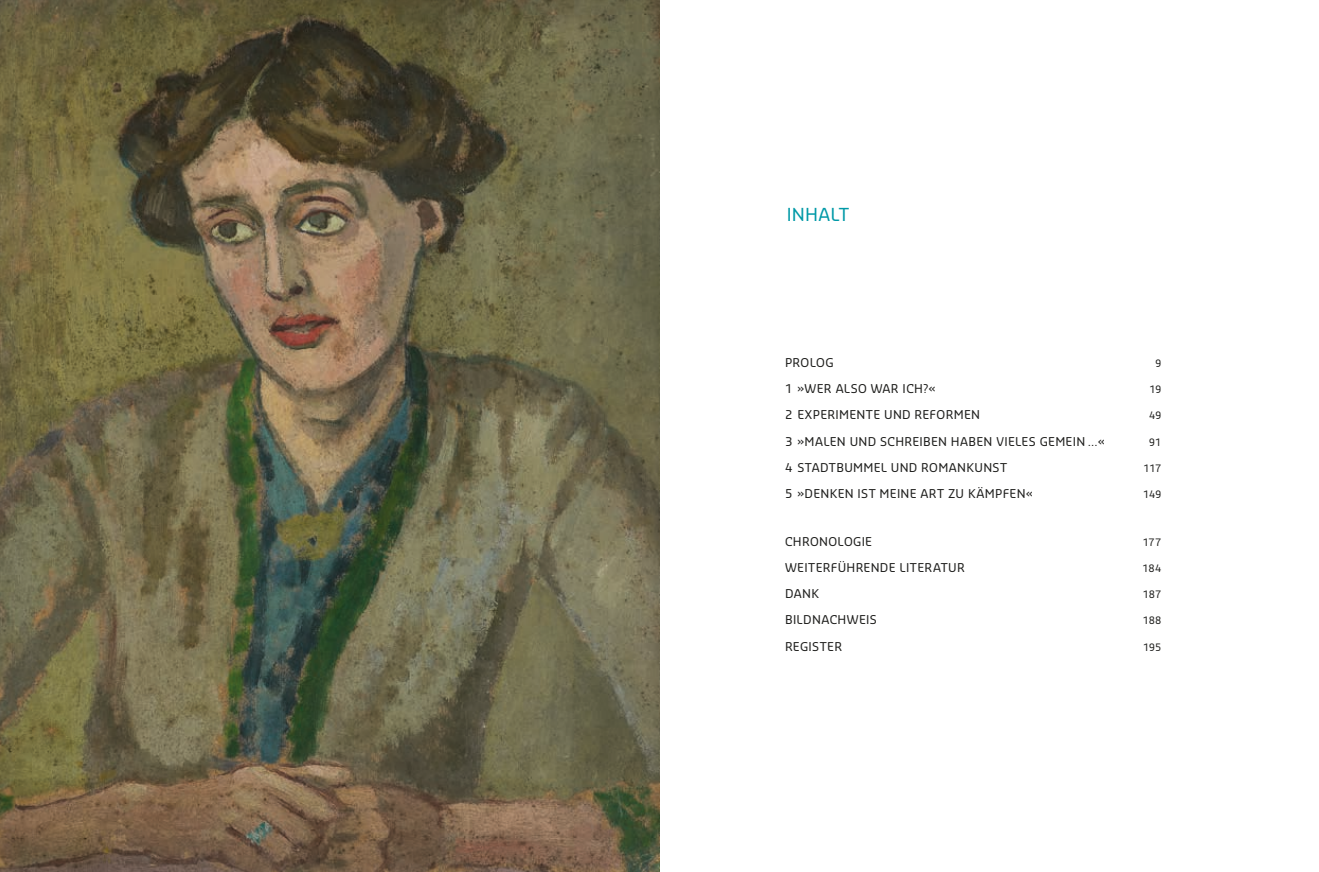
<style>
.page{position:relative;width:1319px;height:872px;background:#fff}
.page>*{position:absolute;margin:0;border:0;box-sizing:border-box;transform-origin:0 0}
.t1{font:17.5px "Sansa Slab Pro";letter-spacing:.01em;color:#0099a7}
.t2{font:11.88px "Sansa Slab Pro";letter-spacing:.025em;color:#1d1d1b}
.t3{font:10px "Sansa Slab Pro";letter-spacing:-.025em;color:#1d1d1b}
</style>
<div class="page">
<img style="left:0;top:0;width:659px;height:872px">
<h1 class="t1" style="left:786px;top:203px;width:64px">INHALT</h1>
<p class="t2" style="left:785px;top:354px;width:50px">PROLOG</p>
<p class="t3" style="left:1155px;top:356px;width:8px">9</p>
<p class="t2" style="left:785px;top:381px;width:152px">1 »WER ALSO WAR ICH?«</p>
<p class="t3" style="left:1149px;top:383px;width:14px">19</p>
<p class="t2" style="left:785px;top:407px;width:196px">2 EXPERIMENTE UND REFORMEN</p>
<p class="t3" style="left:1148px;top:409px;width:14px">49</p>
<p class="t2" style="left:785px;top:433px;width:321px">3 »MALEN UND SCHREIBEN HABEN VIELES GEMEIN …«</p>
<p class="t3" style="left:1148px;top:435px;width:14px">91</p>
<p class="t2" style="left:785px;top:459px;width:223px">4 STADTBUMMEL UND ROMANKUNST</p>
<p class="t3" style="left:1143px;top:461px;width:19px">117</p>
<p class="t2" style="left:785px;top:486px;width:249px">5 »DENKEN IST MEINE ART ZU KÄMPFEN«</p>
<p class="t3" style="left:1142px;top:488px;width:20px">149</p>
<p class="t2" style="left:785px;top:533px;width:89px">CHRONOLOGIE</p>
<p class="t3" style="left:1142px;top:535px;width:20px">177</p>
<p class="t2" style="left:785px;top:559px;width:181px">WEITERFÜHRENDE LITERATUR</p>
<p class="t3" style="left:1142px;top:561px;width:20px">184</p>
<p class="t2" style="left:785px;top:586px;width:35px">DANK</p>
<p class="t3" style="left:1142px;top:588px;width:20px">187</p>
<p class="t2" style="left:785px;top:612px;width:93px">BILDNACHWEIS</p>
<p class="t3" style="left:1142px;top:614px;width:20px">188</p>
<p class="t2" style="left:785px;top:638px;width:59px">REGISTER</p>
<p class="t3" style="left:1142px;top:640px;width:20px">195</p>
</div>
